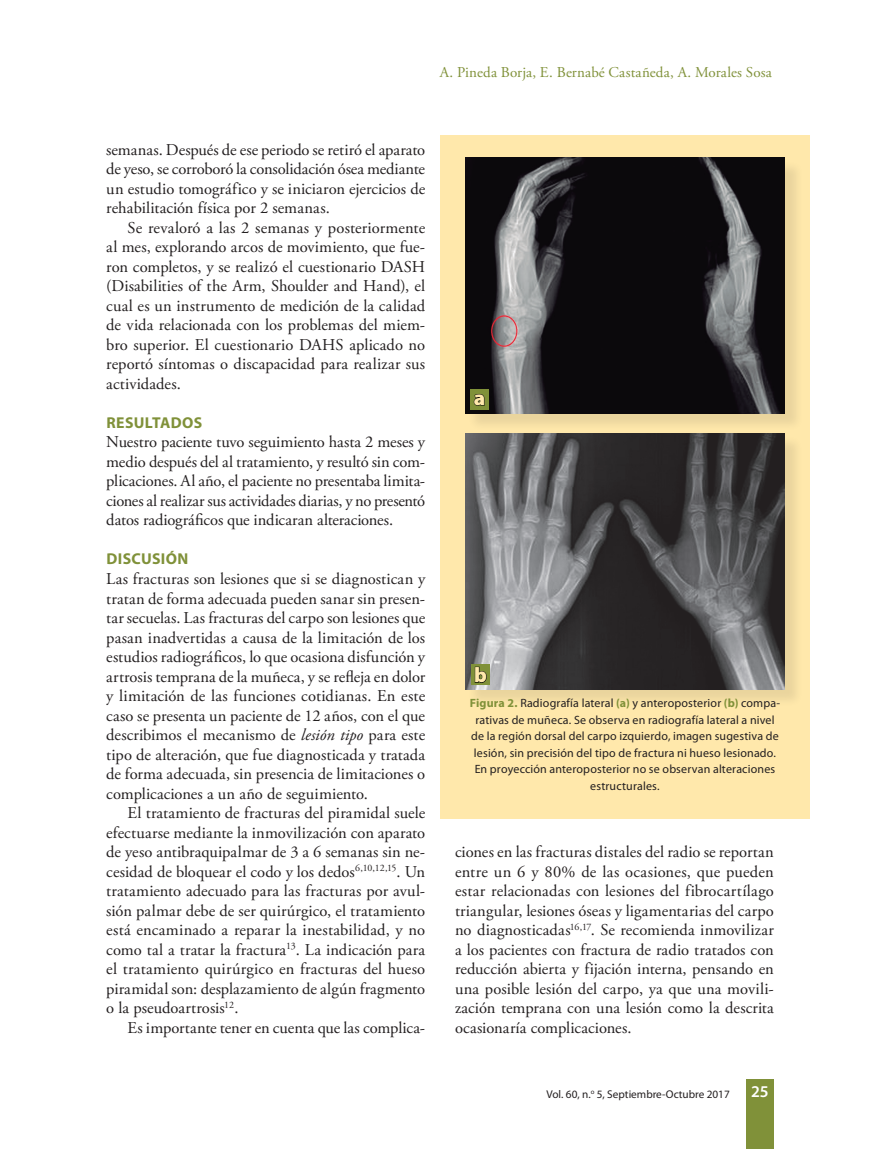
<style>
.page{position:relative;width:893px;height:1149px;background:#fff}
.page>*{position:absolute;margin:0;border:0;box-sizing:border-box;transform-origin:0 0}
.t1{font:900 21px "Myriad Pro";color:#ffe8ab}
.t2{font:16.5px/19.5px "Adobe Garamond Pro";color:#231f20;text-align:justify}
.t3{font:600 16.5px "Myriad Pro";color:#fff}
.t4{font:700 15.75px "Myriad Pro";letter-spacing:.02em;color:#809139}
.t5{font:15px "Adobe Garamond Pro";letter-spacing:.01em;color:#809139}
.t6{font:12px/16.5px "Myriad Pro";letter-spacing:.015em;color:#231f20;text-align:center}
.t7{font:11.25px "Myriad Pro";color:#231f20}
.s1{font-style:italic}
.s2{font-weight:700;color:#809139}
</style>
<div class="page">
<div style="left:746px;top:1078px;width:28px;height:70px;background:#809139"></div>
<div style="left:440px;top:135px;width:370px;height:682px;background:#ffe8ab"></div>
<div style="left:467px;top:160px;width:336px;height:272px;background:#231f20;opacity:.1"></div>
<img style="left:465px;top:157px;width:320px;height:256px">
<div style="left:467px;top:435px;width:336px;height:272px;background:#231f20;opacity:.1"></div>
<img style="left:465px;top:433px;width:320px;height:256px">
<div style="left:470px;top:388px;width:19px;height:21px;background:#809139"></div>
<svg style="left:473px;top:394px;width:12px;height:12px"></svg>
<div style="left:471px;top:664px;width:19px;height:21px;background:#809139"></div>
<svg style="left:474px;top:666px;width:13px;height:17px"></svg>
<p class="t5" style="left:440px;top:63px;width:334px">A. Pineda Borja, E. Bernabé Castañeda, A. Morales Sosa</p>
<p class="t2" style="left:106px;top:140px;width:320px">semanas. Después de ese periodo se retiró el aparato de yeso, se corroboró la consolidación ósea mediante un estudio tomográfico y se iniciaron ejercicios de rehabilitación física por 2 semanas.</p>
<p class="t2" style="left:106px;top:218px;width:320px;text-indent:21px">Se revaloró a las 2 semanas y posteriormente al mes, explorando arcos de movimiento, que fue&shy;ron completos, y se realizó el cuestionario DASH (Disabilities of the Arm, Shoulder and Hand), el cual es un instrumento de medición de la calidad de vida relacionada con los problemas del miem&shy;bro superior. El cuestionario DAHS aplicado no reportó síntomas o discapacidad para realizar sus actividades.</p>
<p class="t4" style="left:106px;top:412px;width:97px">RESULTADOS</p>
<p class="t2" style="left:106px;top:433px;width:320px">Nuestro paciente tuvo seguimiento hasta 2 meses y medio después del al tratamiento, y resultó sin com&shy;plicaciones. Al año, el paciente no presentaba limita&shy;ciones al realizar sus actividades diarias, y no presentó datos radiográficos que indicaran alteraciones.</p>
<p class="t4" style="left:106px;top:548px;width:83px">DISCUSIÓN</p>
<p class="t2" style="left:106px;top:569px;width:321px">Las fracturas son lesiones que si se diagnostican y tratan de forma adecuada pueden sanar sin presen&shy;tar secuelas. Las fracturas del carpo son lesiones que pasan inadvertidas a causa de la limitación de los estudios radiográficos, lo que ocasiona disfunción y artrosis temprana de la muñeca, y se refleja en dolor y limitación de las funciones cotidianas. En este caso se presenta un paciente de 12 años, con el que describimos el mecanismo de <span class="s1">lesión tipo</span> para este tipo de alteración, que fue diagnosticada y tratada de forma adecuada, sin presencia de limitaciones o complicaciones a un año de seguimiento.</p>
<p class="t2" style="left:106px;top:803px;width:321px;text-indent:21px">El tratamiento de fracturas del piramidal suele efectuarse mediante la inmovilización con aparato de yeso antibraquipalmar de 3 a 6 semanas sin ne&shy;cesidad de bloquear el codo y los dedos<sup>6,10,12,15</sup>. Un tratamiento adecuado para las fracturas por avul&shy;sión palmar debe de ser quirúrgico, el tratamiento está encaminado a reparar la inestabilidad, y no como tal a tratar la fractura<sup>13</sup>. La indicación para el tratamiento quirúrgico en fracturas del hueso piramidal son: desplazamiento de algún fragmento o la pseudoartrosis<sup>12</sup>.</p>
<p class="t2" style="left:128px;top:1018px;width:299px">Es importante tener en cuenta que las complica-</p>
<p class="t1" style="left:474px;top:386px;width:13px">a</p>
<p class="t1" style="left:474px;top:663px;width:14px">b</p>
<p class="t6" style="left:470px;top:694px;width:312px"><span class="s2">Figura 2.</span> Radiografía lateral <span class="s2">(a)</span> y anteroposterior <span class="s2">(b)</span> compa&shy;rativas de muñeca. Se observa en radiografía lateral a nivel de la región dorsal del carpo izquierdo, imagen sugestiva de lesión, sin precisión del tipo de fractura ni hueso lesionado.<br>En proyección anteroposterior no se observan alteraciones estructurales.</p>
<p class="t2" style="left:455px;top:842px;width:321px">ciones en las fracturas distales del radio se reportan entre un 6 y 80% de las ocasiones, que pueden estar relacionadas con lesiones del fibrocartílago triangular, lesiones óseas y ligamentarias del carpo no diagnosticadas<sup>16,17</sup>. Se recomienda inmovilizar a los pacientes con fractura de radio tratados con reducción abierta y fijación interna, pensando en una posible lesión del carpo, ya que una movili&shy;zación temprana con una lesión como la descrita ocasionaría complicaciones.</p>
<p class="t7" style="left:547px;top:1086px;width:185px">Vol. 60, n.<sup>o</sup> 5, Septiembre-Octubre 2017</p>
<p class="t3" style="left:751px;top:1080px;width:19px">25</p>
</div>
